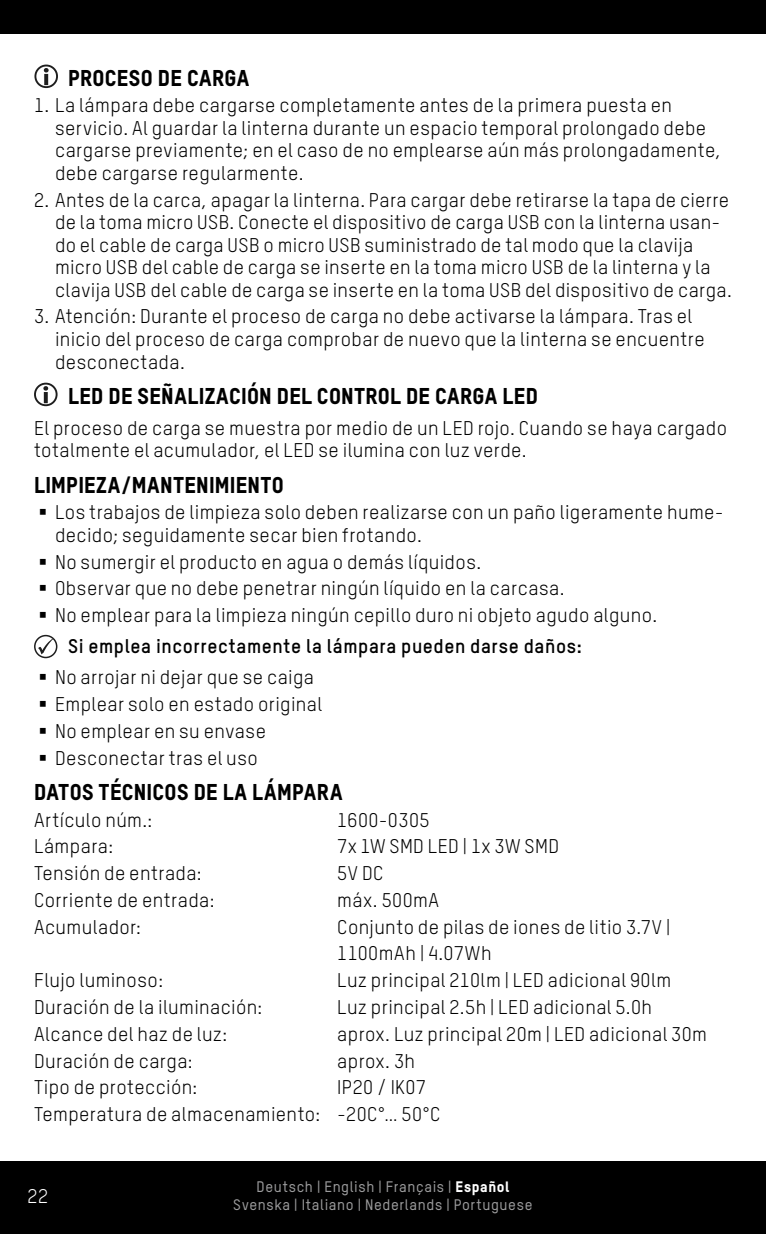
<style>
.page{position:relative;width:766px;height:1234px;background:#fff}
.page>*{position:absolute;margin:0;border:0;box-sizing:border-box;transform-origin:0 0}
.t1{font:800 22.5px "TSTARPRO";letter-spacing:.015em;color:#000}
.t2{font:19.5px/22.5px "TSTARPRO";letter-spacing:.02em;color:#000}
.t3{font:19.5px "TSTARPRO";color:#fff}
.t4{font:500 15px/18px "TSTARPRO";letter-spacing:.04em;color:#9c9c9d;text-align:center}
.s1{font-weight:700}
.s2{font-weight:800;color:#fff}
</style>
<div class="page">
<div style="left:0;top:0;width:765px;height:34px;background:#000"></div>
<div style="left:0;top:1160px;width:765px;height:73px;background:#000"></div>
<svg style="left:34px;top:65px;width:24px;height:23px"></svg>
<svg style="left:34px;top:382px;width:24px;height:24px"></svg>
<svg style="left:38px;top:638px;width:15px;height:16px"></svg>
<div style="left:34px;top:634px;width:23px;height:24px;border:1px solid #1e1e1e;border-radius:50%"></div>
<p class="t1" style="left:68px;top:62px;width:183px">PROCESO DE CARGA</p>
<p class="t2" style="left:55px;top:93px;width:667px;text-indent:-21px">1. La lámpara debe cargarse completamente antes de la primera puesta en servicio. Al guardar la linterna durante un espacio temporal prolongado debe cargarse previamente; en el caso de no emplearse aún más prolongadamente, debe cargarse regularmente.</p>
<p class="t2" style="left:55px;top:188px;width:678px;text-indent:-21px">2. Antes de la carca, apagar la linterna. Para cargar debe retirarse la tapa de cierre de la toma micro USB. Conecte el dispositivo de carga USB con la linterna usan&shy;do el cable de carga USB o micro USB suministrado de tal modo que la clavija micro USB del cable de carga se inserte en la toma micro USB de la linterna y la clavija USB del cable de carga se inserte en la toma USB del dispositivo de carga.</p>
<p class="t2" style="left:55px;top:304px;width:651px;text-indent:-21px">3. Atención: Durante el proceso de carga no debe activarse la lámpara. Tras el inicio del proceso de carga comprobar de nuevo que la linterna se encuentre desconectada.</p>
<p class="t1" style="left:68px;top:380px;width:471px">LED DE SEÑALIZACIÓN DEL CONTROL DE CARGA LED</p>
<p class="t2" style="left:34px;top:416px;width:694px">El proceso de carga se muestra por medio de un LED rojo. Cuando se haya cargado totalmente el acumulador, el LED se ilumina con luz verde.</p>
<p class="t1" style="left:34px;top:469px;width:251px">LIMPIEZA/MANTENIMIENTO</p>
<p class="t2" style="left:55px;top:500px;width:670px;text-indent:-17px">▪ Los trabajos de limpieza solo deben realizarse con un paño ligeramente hume&shy;decido; seguidamente secar bien frotando.</p>
<p class="t2" style="left:38px;top:549px;width:444px">▪ No sumergir el producto en agua o demás líquidos.</p>
<p class="t2" style="left:38px;top:576px;width:527px">▪ Observar que no debe penetrar ningún líquido en la carcasa.</p>
<p class="t2" style="left:68px;top:599px;width:590px;line-height:30.9px;text-indent:-30px">▪ No emplear para la limpieza ningún cepillo duro ni objeto agudo alguno.<br><span class="s1">Si emplea incorrectamente la lámpara pueden darse daños:</span></p>
<p class="t2" style="left:38px;top:665px;width:277px">▪ No arrojar ni dejar que se caiga</p>
<p class="t2" style="left:38px;top:692px;width:285px">▪ Emplear solo en estado original</p>
<p class="t2" style="left:38px;top:718px;width:229px">▪ No emplear en su envase</p>
<p class="t2" style="left:38px;top:745px;width:221px">▪ Desconectar tras el uso</p>
<p class="t1" style="left:34px;top:776px;width:310px">DATOS TÉCNICOS DE LA LÁMPARA</p>
<p class="t2" style="left:34px;top:807px;width:120px">Artículo núm.:</p>
<p class="t2" style="left:337px;top:807px;width:94px">1600-0305</p>
<p class="t2" style="left:34px;top:834px;width:81px">Lámpara:</p>
<p class="t2" style="left:337px;top:834px;width:223px">7x 1W SMD LED | 1x 3W SMD</p>
<p class="t2" style="left:34px;top:861px;width:169px">Tensión de entrada:</p>
<p class="t2" style="left:337px;top:861px;width:47px">5V DC</p>
<p class="t2" style="left:34px;top:887px;width:182px">Corriente de entrada:</p>
<p class="t2" style="left:337px;top:887px;width:103px">máx. 500mA</p>
<p class="t2" style="left:34px;top:914px;width:108px">Acumulador:</p>
<p class="t2" style="left:337px;top:912px;width:334px;line-height:26.7px">Conjunto de pilas de iones de litio 3.7V |<br>1100mAh | 4.07Wh</p>
<p class="t2" style="left:34px;top:968px;width:131px">Flujo luminoso:</p>
<p class="t2" style="left:337px;top:968px;width:335px">Luz principal 210lm | LED adicional 90lm</p>
<p class="t2" style="left:34px;top:994px;width:230px">Duración de la iluminación:</p>
<p class="t2" style="left:337px;top:994px;width:316px">Luz principal 2.5h | LED adicional 5.0h</p>
<p class="t2" style="left:34px;top:1021px;width:195px">Alcance del haz de luz:</p>
<p class="t2" style="left:337px;top:1021px;width:371px">aprox. Luz principal 20m | LED adicional 30m</p>
<p class="t2" style="left:34px;top:1048px;width:160px">Duración de carga:</p>
<p class="t2" style="left:337px;top:1048px;width:79px">aprox. 3h</p>
<p class="t2" style="left:34px;top:1075px;width:165px">Tipo de protección:</p>
<p class="t2" style="left:34px;top:1072px;width:407px;line-height:26.7px;text-indent:303px">IP20 / IK07<br>Temperatura de almacenamiento: -20C°… 50°C</p>
<p class="t3" style="left:28px;top:1183px;width:22px">22</p>
<p class="t4" style="left:233px;top:1177px;width:301px">Deutsch | English | Français | <span class="s2">Español<br></span>Svenska | Italiano | Nederlands | Portuguese</p>
</div>
